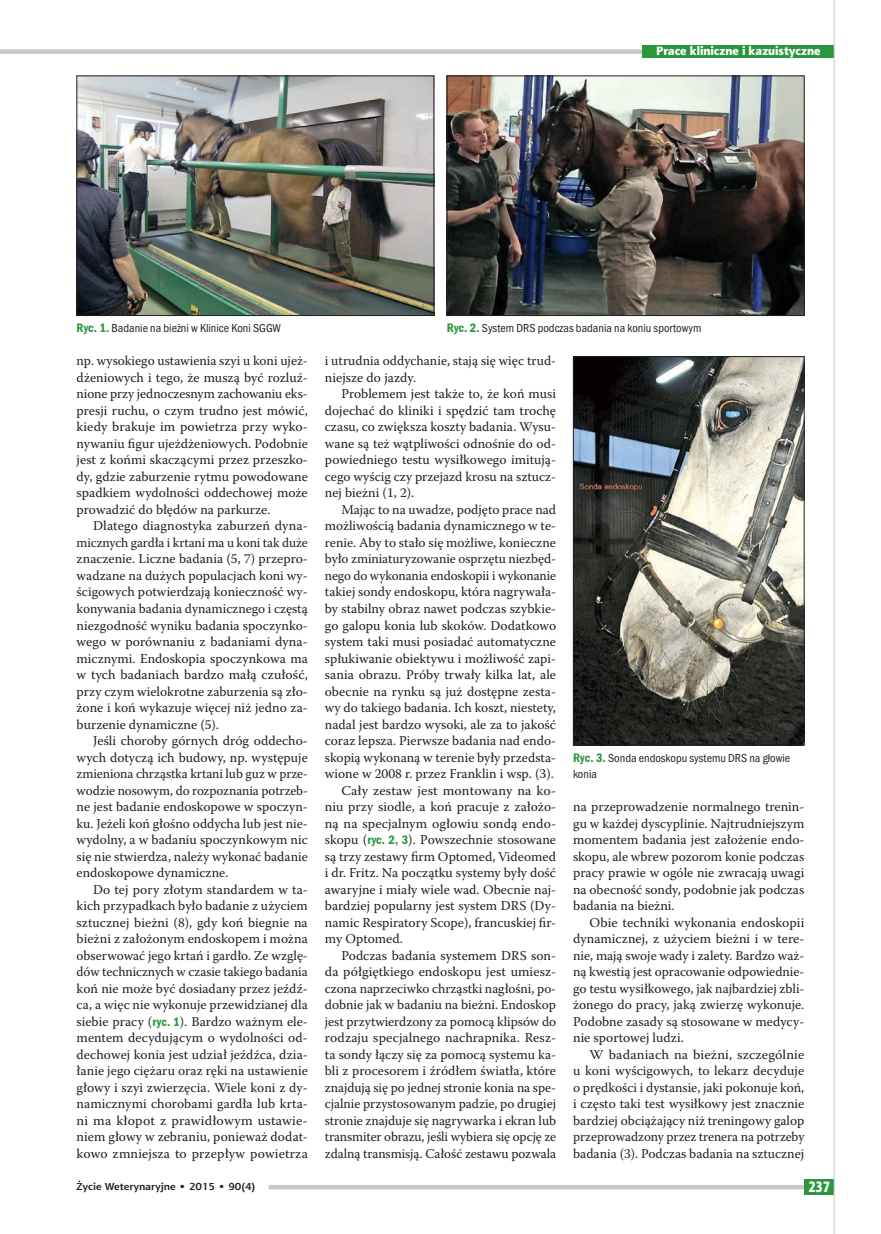
<style>
.page{position:relative;width:881px;height:1234px;background:#fff}
.page>*{position:absolute;margin:0;border:0;box-sizing:border-box;transform-origin:0 0}
.t1{font:15px "Aerton Cnd EFN Black";color:#fff}
.t2{font:13.5px/16.5px "Warnock Pro";color:#231f20;text-align:justify}
.t3{font:12px/16.5px "Franklin Got Itc TOT Boo Con";color:#231f20}
.t4{font:12px "Aerton EFN Black";color:#fff}
.t5{font:700 10.2px "Aerton EFN";color:#231f20;scale:1.11 1}
.s1{font-family:"Franklin Got Itc TOT Dem Con";font-size:12.75px;color:#2a973d}
</style>
<div class="page">
<img style="left:79px;top:78px;width:353px;height:236px">
<div style="left:77px;top:76px;width:357px;height:240px;border:1px solid #231f20"></div>
<img style="left:448px;top:78px;width:354px;height:236px">
<div style="left:446px;top:76px;width:358px;height:240px;border:1px solid #231f20"></div>
<img style="left:575px;top:358px;width:227px;height:385px">
<div style="left:573px;top:356px;width:231px;height:389px;border:1px solid #231f20"></div>
<div style="left:0;top:49px;width:833px;height:5px;background:#c7c8ca"></div>
<div style="left:642px;top:45px;width:191px;height:13px;background:#2a973d"></div>
<div style="left:268px;top:1184px;width:565px;height:5px;background:#c7c8ca"></div>
<div style="left:804px;top:1178px;width:29px;height:15px;background:#2a973d"></div>
<hr style="left:833px;top:0;width:1px;height:1233px;background:#c7c8ca">
<p class="t4" style="left:656px;top:43px;width:166px">Prace kliniczne i kazuistyczne</p>
<p class="t3" style="left:77px;top:320px;width:206px"><span class="s1">Ryc. 1.</span> Badanie na bieżni w Klinice Koni SGGW</p>
<p class="t3" style="left:446px;top:320px;width:256px"><span class="s1">Ryc. 2.</span> System DRS podczas badania na koniu sportowym</p>
<p class="t2" style="left:77px;top:352px;width:233px">np. wysokiego ustawienia szyi u koni ujeż&shy;dżeniowych i tego, że muszą być rozluź&shy;nione przy jednoczesnym zachowaniu eks&shy;presji ruchu, o czym trudno jest mówić, kiedy brakuje im powietrza przy wyko&shy;nywaniu figur ujeżdżeniowych. Podobnie jest z końmi skaczącymi przez przeszko&shy;dy, gdzie zaburzenie rytmu powodowane spadkiem wydolności oddechowej może prowadzić do błędów na parkurze.</p>
<p class="t2" style="left:77px;top:517px;width:233px;text-indent:16px">Dlatego diagnostyka zaburzeń dyna&shy;micznych gardła i krtani ma u koni tak duże znaczenie. Liczne badania (5, 7) przepro&shy;wadzane na dużych populacjach koni wy&shy;ścigowych potwierdzają konieczność wy&shy;konywania badania dynamicznego i częstą niezgodność wyniku badania spoczynko&shy;wego w porównaniu z badaniami dyna&shy;micznymi. Endoskopia spoczynkowa ma w tych badaniach bardzo małą czułość, przy czym wielokrotne zaburzenia są zło&shy;żone i koń wykazuje więcej niż jedno za&shy;burzenie dynamiczne (5).</p>
<p class="t2" style="left:77px;top:732px;width:233px;text-indent:16px">Jeśli choroby górnych dróg oddecho&shy;wych dotyczą ich budowy, np. występuje zmieniona chrząstka krtani lub guz w prze&shy;wodzie nosowym, do rozpoznania potrzeb&shy;ne jest badanie endoskopowe w spoczyn&shy;ku. Jeżeli koń głośno oddycha lub jest nie&shy;wydolny, a w badaniu spoczynkowym nic się nie stwierdza, należy wykonać badanie endoskopowe dynamiczne.</p>
<p class="t2" style="left:77px;top:880px;width:233px;text-indent:17px">Do tej pory złotym standardem w ta&shy;kich przypadkach było badanie z użyciem sztucznej bieżni (8), gdy koń biegnie na bieżni z założonym endoskopem i można obserwować jego krtań i gardło. Ze wzglę&shy;dów technicznych w czasie takiego badania koń nie może być dosiadany przez jeźdź&shy;ca, a więc nie wykonuje przewidzianej dla siebie pracy (<span class="s1">ryc. 1</span>). Bardzo ważnym ele&shy;mentem decydującym o wydolności od&shy;dechowej konia jest udział jeźdźca, dzia&shy;łanie jego ciężaru oraz ręki na ustawienie głowy i szyi zwierzęcia. Wiele koni z dy&shy;namicznymi chorobami gardła lub krta&shy;ni ma kłopot z prawidłowym ustawie&shy;niem głowy w zebraniu, ponieważ dodat&shy;kowo zmniejsza to przepływ powietrza</p>
<p class="t2" style="left:325px;top:352px;width:233px">i utrudnia oddychanie, stają się więc trud&shy;niejsze do jazdy.</p>
<p class="t2" style="left:325px;top:385px;width:233px;text-indent:16px">Problemem jest także to, że koń musi dojechać do kliniki i spędzić tam trochę czasu, co zwiększa koszty badania. Wysu&shy;wane są też wątpliwości odnośnie do od&shy;powiedniego testu wysiłkowego imitują&shy;cego wyścig czy przejazd krosu na sztucz&shy;nej bieżni (1, 2).</p>
<p class="t2" style="left:341px;top:501px;width:216px">Mając to na uwadze, podjęto prace nad</p>
<p class="t2" style="left:325px;top:517px;width:233px">możliwością badania dynamicznego w te-</p>
<p class="t2" style="left:325px;top:534px;width:233px">renie. Aby to stało się możliwe, konieczne</p>
<p class="t2" style="left:325px;top:550px;width:233px">było zminiaturyzowanie osprzętu niezbęd-</p>
<p class="t2" style="left:325px;top:567px;width:233px">nego do wykonania endoskopii i wykonanie</p>
<p class="t2" style="left:325px;top:583px;width:233px">takiej sondy endoskopu, która nagrywała-</p>
<p class="t2" style="left:325px;top:600px;width:233px">by stabilny obraz nawet podczas szybkie-</p>
<p class="t2" style="left:325px;top:616px;width:233px">go galopu konia lub skoków. Dodatkowo</p>
<p class="t2" style="left:325px;top:633px;width:233px">system taki musi posiadać automatyczne</p>
<p class="t2" style="left:325px;top:649px;width:233px">spłukiwanie obiektywu i możliwość zapi-</p>
<p class="t2" style="left:325px;top:666px;width:233px">sania obrazu. Próby trwały kilka lat, ale</p>
<p class="t2" style="left:325px;top:682px;width:233px">obecnie na rynku są już dostępne zesta-</p>
<p class="t2" style="left:325px;top:699px;width:232px">wy do takiego badania. Ich koszt, niestety,</p>
<p class="t2" style="left:325px;top:715px;width:233px">nadal jest bardzo wysoki, ale za to jakość</p>
<p class="t2" style="left:325px;top:732px;width:233px">coraz lepsza. Pierwsze badania nad endo-</p>
<p class="t2" style="left:325px;top:748px;width:233px">skopią wykonaną w terenie były przedsta-</p>
<p class="t2" style="left:325px;top:765px;width:230px">wione w 2008 r. przez Franklin i wsp. (3).</p>
<p class="t2" style="left:341px;top:781px;width:216px">Cały zestaw jest montowany na ko-</p>
<p class="t2" style="left:325px;top:798px;width:233px">niu przy siodle, a koń pracuje z założo-</p>
<p class="t2" style="left:325px;top:814px;width:233px">ną na specjalnym ogłowiu sondą endo-</p>
<p class="t2" style="left:325px;top:831px;width:233px">skopu (<span class="s1">ryc. 2, 3</span>). Powszechnie stosowane</p>
<p class="t2" style="left:325px;top:847px;width:233px">są trzy zestawy firm Optomed, Videomed</p>
<p class="t2" style="left:325px;top:864px;width:233px">i dr. Fritz. Na początku systemy były dość</p>
<p class="t2" style="left:325px;top:880px;width:233px">awaryjne i miały wiele wad. Obecnie naj-</p>
<p class="t2" style="left:325px;top:897px;width:233px">bardziej popularny jest system DRS (Dy-</p>
<p class="t2" style="left:325px;top:913px;width:233px">namic Respiratory Scope), francuskiej fir-</p>
<p class="t2" style="left:325px;top:930px;width:80px">my Optomed.</p>
<p class="t2" style="left:341px;top:946px;width:216px">Podczas badania systemem DRS son-</p>
<p class="t2" style="left:325px;top:963px;width:233px">da półgiętkiego endoskopu jest umiesz-</p>
<p class="t2" style="left:325px;top:979px;width:233px">czona naprzeciwko chrząstki nagłośni, po-</p>
<p class="t2" style="left:325px;top:996px;width:233px">dobnie jak w badaniu na bieżni. Endoskop</p>
<p class="t2" style="left:325px;top:1012px;width:233px">jest przytwierdzony za pomocą klipsów do</p>
<p class="t2" style="left:325px;top:1029px;width:233px">rodzaju specjalnego nachrapnika. Resz-</p>
<p class="t2" style="left:325px;top:1045px;width:233px">ta sondy łączy się za pomocą systemu ka-</p>
<p class="t2" style="left:325px;top:1062px;width:233px">bli z procesorem i źródłem światła, które</p>
<p class="t2" style="left:325px;top:1078px;width:233px">znajdują się po jednej stronie konia na spe-</p>
<p class="t2" style="left:325px;top:1095px;width:232px">cjalnie przystosowanym padzie, po drugiej</p>
<p class="t2" style="left:325px;top:1111px;width:233px">stronie znajduje się nagrywarka i ekran lub</p>
<p class="t2" style="left:325px;top:1128px;width:233px">transmiter obrazu, jeśli wybiera się opcję ze</p>
<p class="t2" style="left:325px;top:1144px;width:233px">zdalną transmisją. Całość zestawu pozwala</p>
<p class="t3" style="left:573px;top:749px;width:218px"><span class="s1">Ryc. 3.</span> Sonda endoskopu systemu DRS na głowie konia</p>
<p class="t2" style="left:573px;top:798px;width:233px">na przeprowadzenie normalnego trenin&shy;gu w każdej dyscyplinie. Najtrudniejszym momentem badania jest założenie endo&shy;skopu, ale wbrew pozorom konie podczas pracy prawie w ogóle nie zwracają uwagi na obecność sondy, podobnie jak podczas badania na bieżni.</p>
<p class="t2" style="left:573px;top:913px;width:233px;text-indent:16px">Obie techniki wykonania endoskopii dynamicznej, z użyciem bieżni i w tere&shy;nie, mają swoje wady i zalety. Bardzo waż&shy;ną kwestią jest opracowanie odpowiednie&shy;go testu wysiłkowego, jak najbardziej zbli&shy;żonego do pracy, jaką zwierzę wykonuje.<br>Podobne zasady są stosowane w medycy&shy;nie sportowej ludzi.</p>
<p class="t2" style="left:573px;top:1045px;width:233px;text-indent:16px">W badaniach na bieżni, szczególnie u koni wyścigowych, to lekarz decyduje o prędkości i dystansie, jaki pokonuje koń, i często taki test wysiłkowy jest znacznie bardziej obciążający niż treningowy galop przeprowadzony przez trenera na potrzeby badania (3). Podczas badania na sztucznej</p>
<p class="t5" style="left:77px;top:1180px;width:162px">Życie Weterynaryjne • 2015 • 90(4)</p>
<p class="t1" style="left:808px;top:1177px;width:23px">237</p>
</div>
